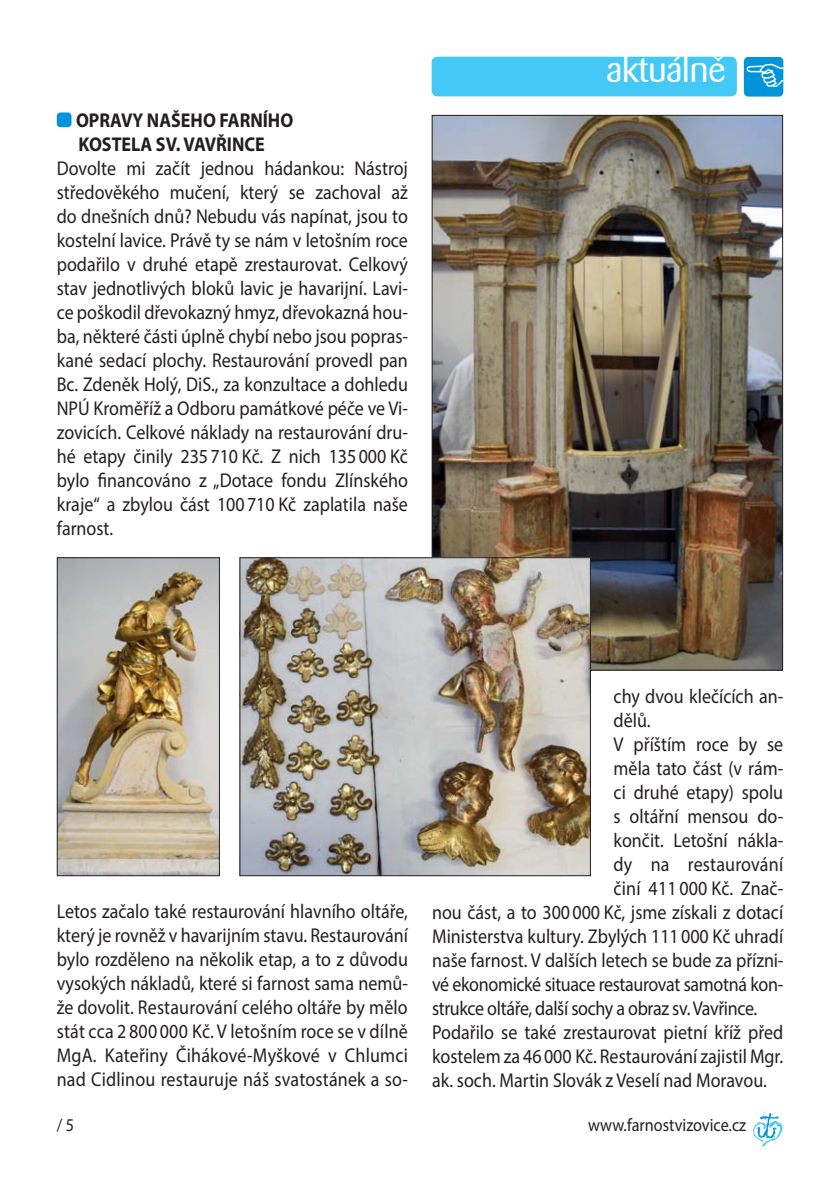
<style>
.page{position:relative;width:840px;height:1191px;background:#fff}
.page>*{position:absolute;margin:0;border:0;box-sizing:border-box;transform-origin:0 0}
.t1{font:36px "Barmeno";color:#fff}
.t2{font:20px/24px "Myriad Pro";color:#231f20;text-align:justify;scale:.9 1}
.t3{font:20px "Myriad Pro";letter-spacing:-.02em;color:#231f20;scale:.9 1}
.t4{font:700 20px/24px "Myriad Pro";color:#231f20;scale:.9 1}
.t5{font:18px "Myriad Pro";color:#231f20;scale:.9 1}
</style>
<div class="page">
<svg style="left:752px;top:1113px;width:30px;height:33px"></svg>
<div style="left:57px;top:112px;width:14px;height:15px;background:#0095da;border-radius:4px"></div>
<div style="left:431px;top:57px;width:305px;height:39px;background:#44c8f5;border-radius:6px"></div>
<div style="left:743px;top:57px;width:39px;height:40px;background:#0095da;border-radius:4px"></div>
<svg style="left:746px;top:64px;width:36px;height:23px"></svg>
<img style="left:433px;top:117px;width:347px;height:551px">
<img style="left:59px;top:559px;width:159px;height:315px">
<div style="left:57px;top:557px;width:163px;height:319px;border:1px solid #231f20"></div>
<img style="left:241px;top:559px;width:347px;height:315px">
<div style="left:239px;top:557px;width:351px;height:319px;border:1px solid #231f20"></div>
<svg style="left:713px;top:56px;width:9px;height:5px"></svg>
<p class="t4" style="left:76px;top:110px;width:243px">OPRAVY NAŠEHO FARNÍHO<br>KOSTELA SV. VAVŘINCE</p>
<p class="t2" style="left:57px;top:159px;width:391px">Dovolte mi začít jednou hádankou: Nástroj středověkého mučení, který se zachoval až do dnešních dnů? Nebudu vás napínat, jsou to kostelní lavice. Právě ty se nám v letošním roce podařilo v druhé etapě zrestaurovat. Celkový stav jednotlivých bloků lavic je havarijní. Lavi&shy;ce poškodil dřevokazný hmyz, dřevokazná hou&shy;ba, některé části úplně chybí nebo jsou popras&shy;kané sedací plochy. Restaurování provedl pan Bc. Zdeněk Holý, DiS., za konzultace a dohledu NPÚ Kroměříž a Odboru památkové péče ve Vi&shy;zovicích. Celkové náklady na restaurování dru&shy;hé etapy činily 235 710 Kč. Z nich 135 000 Kč bylo financováno z „Dotace fondu Zlínského kraje“ a zbylou část 100 710 Kč zaplatila naše farnost.</p>
<h1 class="t1" style="left:606px;top:51px;width:121px">aktuálne</h1>
<p class="t2" style="left:57px;top:901px;width:391px">Letos začalo také restaurování hlavního oltáře, který je rovněž v havarijním stavu. Restaurování bylo rozděleno na několik etap, a to z důvodu vysokých nákladů, které si farnost sama nemů&shy;že dovolit. Restaurování celého oltáře by mělo stát cca 2 800 000 Kč. V letošním roce se v dílně MgA. Kateřiny Čihákové-Myškové v Chlumci nad Cidlinou restauruje náš svatostánek a so-</p>
<p class="t2" style="left:613px;top:686px;width:190px">chy dvou klečících an-</p>
<p class="t2" style="left:613px;top:710px;width:43px">dělů.</p>
<p class="t2" style="left:613px;top:734px;width:190px">V příštím roce by se</p>
<p class="t2" style="left:613px;top:758px;width:190px">měla tato část (v rám-</p>
<p class="t2" style="left:613px;top:782px;width:190px">ci druhé etapy) spolu</p>
<p class="t2" style="left:613px;top:806px;width:190px">s oltářní mensou do-</p>
<p class="t2" style="left:613px;top:830px;width:190px">končit. Letošní nákla-</p>
<p class="t2" style="left:613px;top:854px;width:190px">dy na restaurování</p>
<p class="t2" style="left:613px;top:878px;width:190px">činí 411 000 Kč. Znač-</p>
<p class="t2" style="left:432px;top:902px;width:391px">nou část, a to 300 000 Kč, jsme získali z dotací</p>
<p class="t2" style="left:432px;top:926px;width:391px">Ministerstva kultury. Zbylých 111 000 Kč uhradí</p>
<p class="t2" style="left:432px;top:950px;width:391px">naše farnost. V dalších letech se bude za přízni-</p>
<p class="t3" style="left:432px;top:977px;width:391px">vé ekonomické situace restaurovat samotná kon-</p>
<p class="t3" style="left:432px;top:1001px;width:362px">strukce oltáře, další sochy a obraz sv. Vavřince.</p>
<p class="t2" style="left:432px;top:1022px;width:391px">Podařilo se také zrestaurovat pietní kříž před</p>
<p class="t2" style="left:432px;top:1046px;width:391px">kostelem za 46 000 Kč. Restaurování zajistil Mgr.</p>
<p class="t2" style="left:432px;top:1070px;width:373px">ak. soch. Martin Slovák z Veselí nad Moravou.</p>
<p class="t5" style="left:57px;top:1118px;width:21px">/ 5</p>
<p class="t5" style="left:587px;top:1118px;width:177px">www.farnostvizovice.cz</p>
</div>
